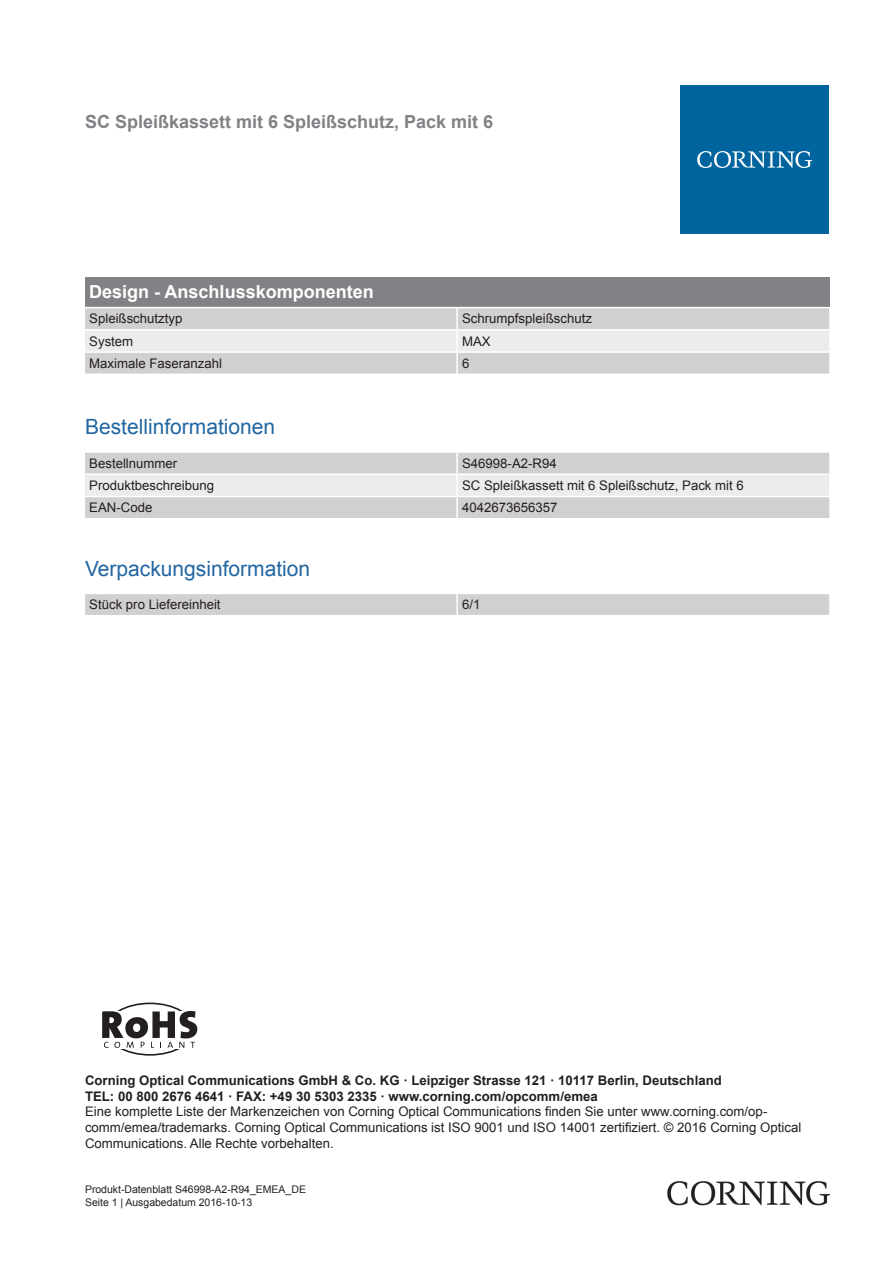
<style>
.page{position:relative;width:893px;height:1263px;background:#fff}
.page>*{position:absolute;margin:0;border:0;box-sizing:border-box;transform-origin:0 0}
.t1{font:21px "Arial";color:#2166a2}
.t2{font:700 18px "Arial";color:#808285}
.t3{font:700 18px "Arial";color:#fff}
.t4{font:13.2px/15.9px "Arial";color:#231f20}
.t5{font:700 13.2px/15.9px "Arial";color:#231f20}
.t6{font:10.5px/12.6px "Arial";color:#231f20}
</style>
<div class="page">
<div style="left:85px;top:277px;width:744px;height:30px;background:#808285"></div>
<div style="left:85px;top:308px;width:744px;height:66px;background:#d1cfcf"></div>
<div style="left:85px;top:331px;width:744px;height:20px;background:#edeceb"></div>
<hr style="left:456px;top:308px;width:2px;height:21px;background:#fff">
<hr style="left:456px;top:331px;width:2px;height:20px;background:#fff">
<hr style="left:456px;top:353px;width:2px;height:21px;background:#fff">
<hr style="left:85px;top:329px;width:372px;height:2px;background:#fff">
<hr style="left:457px;top:329px;width:372px;height:2px;background:#fff">
<hr style="left:85px;top:351px;width:372px;height:2px;background:#fff">
<hr style="left:457px;top:351px;width:372px;height:2px;background:#fff">
<div style="left:85px;top:453px;width:744px;height:65px;background:#d1cfcf"></div>
<div style="left:85px;top:475px;width:744px;height:21px;background:#edeceb"></div>
<hr style="left:456px;top:453px;width:2px;height:20px;background:#fff">
<hr style="left:456px;top:475px;width:2px;height:21px;background:#fff">
<hr style="left:456px;top:497px;width:2px;height:21px;background:#fff">
<hr style="left:85px;top:473px;width:372px;height:2px;background:#fff">
<hr style="left:457px;top:473px;width:372px;height:2px;background:#fff">
<hr style="left:85px;top:496px;width:372px;height:1px;background:#fff">
<hr style="left:457px;top:496px;width:372px;height:1px;background:#fff">
<div style="left:85px;top:594px;width:744px;height:21px;background:#d1cfcf"></div>
<hr style="left:456px;top:594px;width:2px;height:21px;background:#fff">
<div style="left:680px;top:85px;width:149px;height:149px;background:#00649e"></div>
<svg style="left:697px;top:151px;width:115px;height:17px"></svg>
<img style="left:668px;top:1181px;width:161px;height:24px">
<div style="left:105px;top:1002px;width:90px;height:54px;border:2px solid #231f20;border-radius:50%"></div>
<div style="left:85px;top:1011px;width:123px;height:38px;background:#fff"></div>
<svg style="left:102px;top:1011px;width:95px;height:37px"></svg>
<h2 class="t2" style="left:85px;top:109px;width:410px">SC Spleißkassett mit 6 Spleißschutz, Pack mit 6</h2>
<h2 class="t3" style="left:89px;top:279px;width:286px">Design - Anschlusskomponenten</h2>
<p class="t4" style="left:89px;top:311px;width:95px">Spleißschutztyp</p>
<p class="t4" style="left:462px;top:311px;width:131px">Schrumpfspleißschutz</p>
<p class="t4" style="left:89px;top:333px;width:46px">System</p>
<p class="t4" style="left:462px;top:333px;width:30px">MAX</p>
<p class="t4" style="left:89px;top:355px;width:134px">Maximale Faseranzahl</p>
<p class="t4" style="left:462px;top:355px;width:9px">6</p>
<h1 class="t1" style="left:85px;top:412px;width:192px">Bestellinformationen</h1>
<p class="t4" style="left:89px;top:455px;width:90px">Bestellnummer</p>
<p class="t4" style="left:462px;top:455px;width:96px">S46998-A2-R94</p>
<p class="t4" style="left:89px;top:477px;width:126px">Produktbeschreibung</p>
<p class="t4" style="left:462px;top:477px;width:283px">SC Spleißkassett mit 6 Spleißschutz, Pack mit 6</p>
<p class="t4" style="left:89px;top:500px;width:65px">EAN-Code</p>
<p class="t4" style="left:462px;top:500px;width:97px">4042673656357</p>
<h1 class="t1" style="left:85px;top:554px;width:227px">Verpackungsinformation</h1>
<p class="t4" style="left:89px;top:597px;width:133px">Stück pro Liefereinheit</p>
<p class="t4" style="left:462px;top:597px;width:20px">6/1</p>
<p class="t5" style="left:85px;top:1072px;width:638px">Corning Optical Communications GmbH &amp; Co. KG · Leipziger Strasse 121 · 10117 Berlin, Deutschland<br>TEL: 00 800 2676 4641 · FAX: +49 30 5303 2335 · www.corning.com/opcomm/emea</p>
<p class="t4" style="left:85px;top:1104px;width:718px">Eine komplette Liste der Markenzeichen von Corning Optical Communications finden Sie unter www.corning.com/op&shy;comm/emea/trademarks. Corning Optical Communications ist ISO 9001 und ISO 14001 zertifiziert. © 2016 Corning Optical<br>Communications. Alle Rechte vorbehalten.</p>
<p class="t6" style="left:85px;top:1183px;width:222px">Produkt-Datenblatt S46998-A2-R94_EMEA_DE<br>Seite 1 | Ausgabedatum 2016-10-13</p>
</div>
